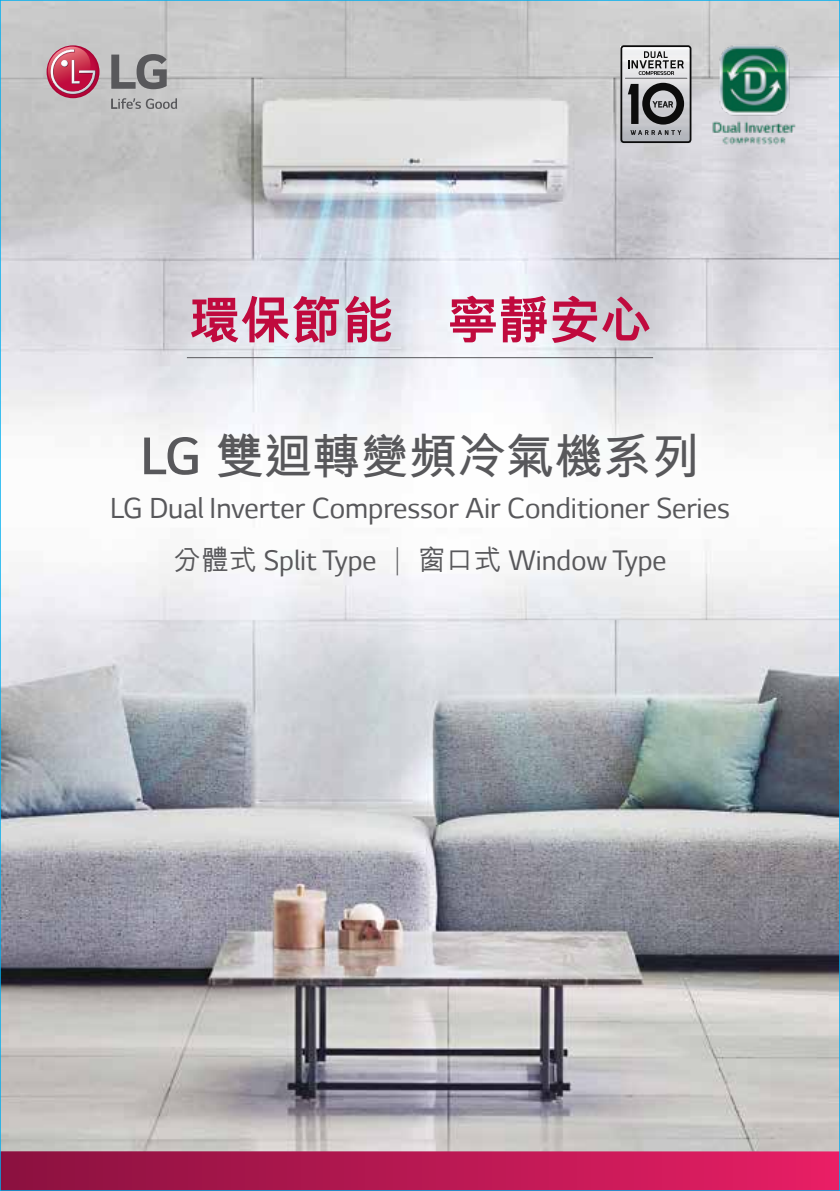
<style>
.page{position:relative;width:840px;height:1191px;background:#fff}
.page>*{position:absolute;margin:0;border:0;box-sizing:border-box;transform-origin:0 0}
.t1{font:800 51px "M Hei HK";color:#c00a3e}
.t2{font:700 48.4px "M Hei HK";color:#58585b}
.t3{font:33px "LG Smart";color:#58585b}
.t4{font:32.2px "LG Smart";color:#58585b}
.s1{font-family:"LG Smart";font-weight:300;font-size:55.6px}
.s2{font-family:"M Hei HK";font-weight:500;font-size:28px}
</style>
<div class="page">
<img style="left:2px;top:2px;width:835px;height:1149px">
<svg style="left:111px;top:98px;width:66px;height:11px"></svg>
<svg style="left:111px;top:54px;width:56px;height:35px;background:#8c8c8e"></svg>
<svg style="left:47px;top:45px;width:52px;height:53px"></svg>
<svg style="left:45px;top:47px;width:51px;height:48px;background:#c86078"></svg>
<svg style="left:2px;top:1151px;width:835px;height:38px;background:#b81952"></svg>
<svg style="left:620px;top:45px;width:71px;height:98px;background:#969698"></svg>
<img style="left:704px;top:33px;width:96px;height:120px">
<hr style="left:187px;top:357px;width:465px;height:1px;background:#58585b">
<h1 class="t1" style="left:188px;top:295px;width:464px">環保節能 寧靜安心</h1>
<h2 class="t2" style="left:140px;top:421px;width:560px"><span class="s1">LG</span> 雙迴轉變頻冷氣機系列</h2>
<p class="t3" style="left:110px;top:490px;width:621px">LG Dual Inverter Compressor Air Conditioner Series</p>
<p class="t4" style="left:173px;top:543px;width:494px"><span class="s2">分體式</span> Split Type <span class="s2">∣ 窗口式</span> Window Type</p>
</div>
